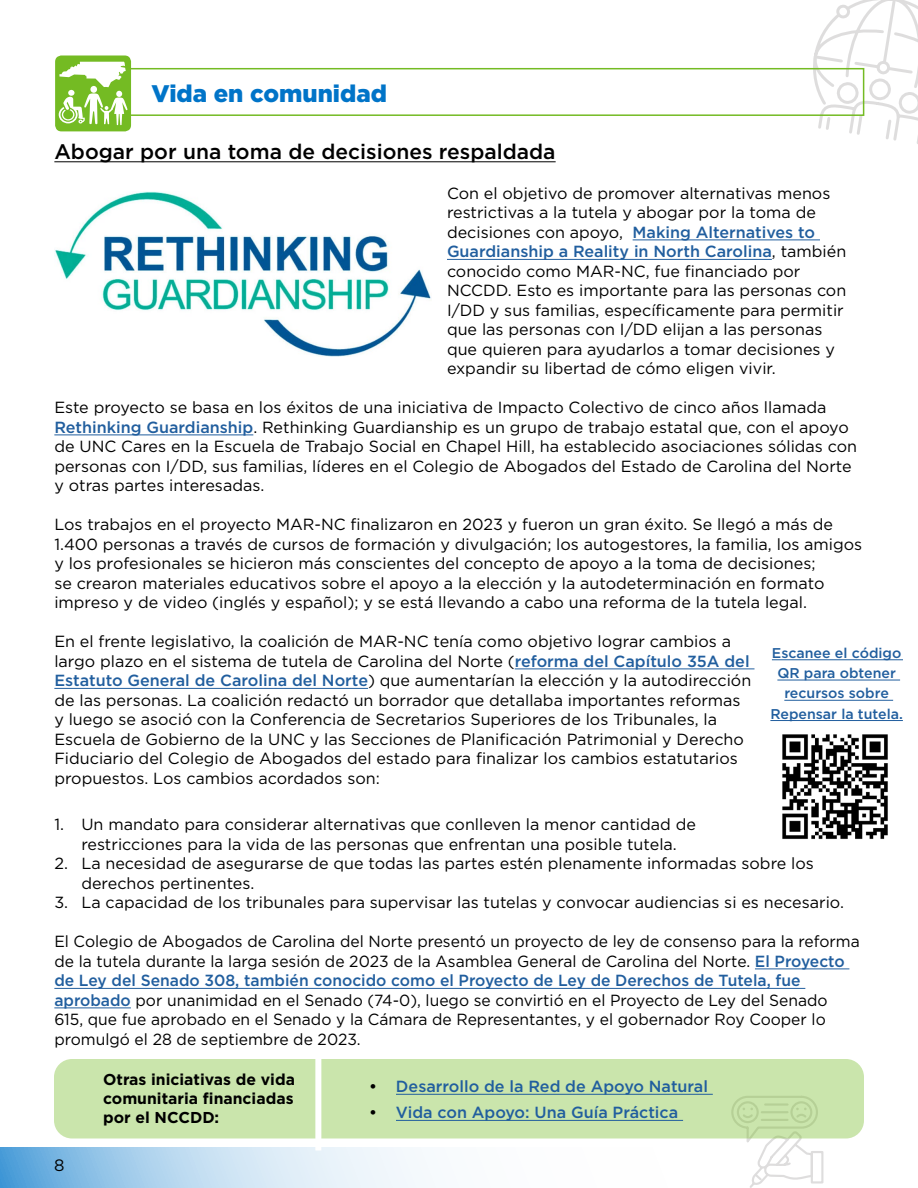
<style>
.page{position:relative;width:918px;height:1188px;background:#fff}
.page>*{position:absolute;margin:0;border:0;box-sizing:border-box;transform-origin:0 0}
.t1{font:900 24px "Gotham";color:#0074c8}
.t2{font:500 21px "Gotham";color:#000}
.t3{font:16.5px "Gotham";color:#000}
.t4{font:16.2px/19.5px "Gotham";color:#000}
.t5{font:500 16.2px "Gotham";color:#215e9e}
.t6{font:700 15.75px/18.9px "Gotham";color:#000;text-align:justify}
.t7{font:500 14.1px/20.2px "Gotham";color:#215e9e;text-align:center}
.s1{font-weight:500;color:#215e9e}
.s2{color:#000}
</style>
<div class="page">
<svg style="left:730px;top:1138px;width:95px;height:10px"></svg>
<svg style="left:0;top:1148px;width:824px;height:40px"></svg>
<img style="left:782px;top:734px;width:106px;height:105px">
<hr style="left:772px;top:660px;width:131px;height:1px;background:#215e9e">
<hr style="left:777px;top:680px;width:123px;height:1px;background:#215e9e">
<hr style="left:784px;top:700px;width:109px;height:1px;background:#215e9e">
<hr style="left:770px;top:720px;width:133px;height:1px;background:#215e9e">
<div style="left:54px;top:1059px;width:810px;height:79px;background:#cae5ac;border-radius:18px"></div>
<hr style="left:396px;top:1094px;width:317px;height:1px;background:#215e9e">
<hr style="left:396px;top:1120px;width:287px;height:1px;background:#215e9e">
<div style="left:315px;top:1047px;width:6px;height:103px;background:#fff"></div>
<div style="left:55px;top:56px;width:76px;height:75px;background:#74bb23;border-radius:6px"></div>
<svg style="left:59px;top:0;width:859px;height:144px"></svg>
<hr style="left:54px;top:162px;width:502px;height:1px;background:#000">
<hr style="left:633px;top:240px;width:187px;height:1px;background:#215e9e">
<hr style="left:447px;top:259px;width:325px;height:1px;background:#215e9e">
<hr style="left:54px;top:435px;width:199px;height:1px;background:#215e9e">
<hr style="left:515px;top:669px;width:240px;height:1px;background:#215e9e">
<hr style="left:54px;top:688px;width:314px;height:1px;background:#215e9e">
<hr style="left:755px;top:969px;width:94px;height:1px;background:#215e9e">
<hr style="left:54px;top:988px;width:751px;height:1px;background:#215e9e">
<hr style="left:54px;top:1008px;width:77px;height:1px;background:#215e9e">
<img style="left:54px;top:192px;width:377px;height:165px">
<h1 class="t1" style="left:151px;top:77px;width:237px">Vida en comunidad</h1>
<p class="t2" style="left:54px;top:138px;width:503px">Abogar por una toma de decisiones respaldada</p>
<p class="t4" style="left:447px;top:183px;width:401px">Con el objetivo de promover alternativas menos restrictivas a la tutela y abogar por la toma de decisiones con apoyo, <span class="s1">Making Alternatives to Guardianship a Reality in North Carolina</span>, también conocido como MAR-NC, fue financiado por NCCDD. Esto es importante para las personas con I/DD y sus familias, específicamente para permitir que las personas con I/DD elijan a las personas que quieren para ayudarlos a tomar decisiones y expandir su libertad de cómo eligen vivir.</p>
<p class="t4" style="left:54px;top:397px;width:804px">Este proyecto se basa en los éxitos de una iniciativa de Impacto Colectivo de cinco años llamada <span class="s1">Rethinking Guardianship</span>. Rethinking Guardianship es un grupo de trabajo estatal que, con el apoyo de UNC Cares en la Escuela de Trabajo Social en Chapel Hill, ha establecido asociaciones sólidas con personas con I/DD, sus familias, líderes en el Colegio de Abogados del Estado de Carolina del Norte y otras partes interesadas.</p>
<p class="t4" style="left:54px;top:514px;width:809px">Los trabajos en el proyecto MAR-NC finalizaron en 2023 y fueron un gran éxito. Se llegó a más de 1.400 personas a través de cursos de formación y divulgación; los autogestores, la familia, los amigos y los profesionales se hicieron más conscientes del concepto de apoyo a la toma de decisiones;<br>se crearon materiales educativos sobre el apoyo a la elección y la autodeterminación en formato impreso y de video (inglés y español); y se está llevando a cabo una reforma de la tutela legal.</p>
<p class="t4" style="left:54px;top:631px;width:698px">En el frente legislativo, la coalición de MAR-NC tenía como objetivo lograr cambios a largo plazo en el sistema de tutela de Carolina del Norte (<span class="s1">reforma del Capítulo 35A del Estatuto General de Carolina del Norte</span>) que aumentarían la elección y la autodirección de las personas. La coalición redactó un borrador que detallaba importantes reformas y luego se asoció con la Conferencia de Secretarios Superiores de los Tribunales, la Escuela de Gobierno de la UNC y las Secciones de Planificación Patrimonial y Derecho Fiduciario del Colegio de Abogados del estado para finalizar los cambios estatutarios propuestos. Los cambios acordados son:</p>
<p class="t4" style="left:54px;top:814px;width:643px;text-align:center">1. Un mandato para considerar alternativas que conlleven la menor cantidad de restricciones para la vida de las personas que enfrentan una posible tutela.</p>
<p class="t4" style="left:81px;top:853px;width:734px;text-indent:-27px">2. La necesidad de asegurarse de que todas las partes estén plenamente informadas sobre los derechos pertinentes.</p>
<p class="t4" style="left:54px;top:892px;width:791px">3. La capacidad de los tribunales para supervisar las tutelas y convocar audiencias si es necesario.</p>
<p class="t4" style="left:54px;top:931px;width:807px">El Colegio de Abogados de Carolina del Norte presentó un proyecto de ley de consenso para la reforma de la tutela durante la larga sesión de 2023 de la Asamblea General de Carolina del Norte. <span class="s1">El Proyecto de Ley del Senado 308, también conocido como el Proyecto de Ley de Derechos de Tutela, fue aprobado</span> por unanimidad en el Senado (74-0), luego se convirtió en el Proyecto de Ley del Senado 615, que fue aprobado en el Senado y la Cámara de Representantes, y el gobernador Roy Cooper lo promulgó el 28 de septiembre de 2023.</p>
<p class="t7" style="left:770px;top:643px;width:134px">Escanee el código<br>QR para obtener recursos sobre<br>Repensar la tutela.</p>
<p class="t3" style="left:54px;top:1155px;width:12px">8</p>
<p class="t6" style="left:103px;top:1070px;width:193px">Otras iniciativas de vida comunitaria financiadas por el NCCDD:</p>
<p class="t5" style="left:369px;top:1076px;width:340px"><span class="s2">•</span> Desarrollo de la Red de Apoyo Natural</p>
<p class="t5" style="left:369px;top:1102px;width:311px"><span class="s2">•</span> Vida con Apoyo: Una Guía Práctica</p>
</div>
